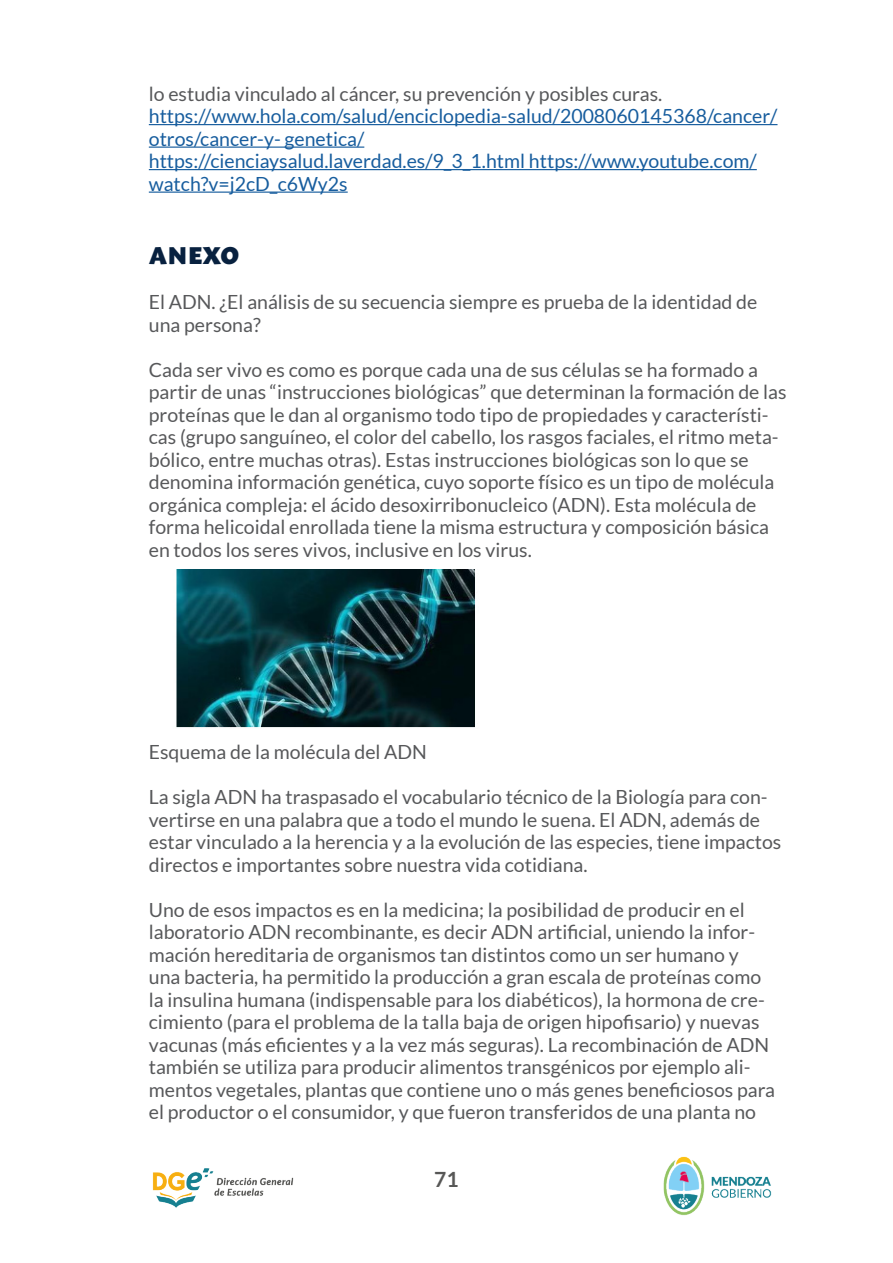
<style>
.page{position:relative;width:893px;height:1263px;background:#fff}
.page>*{position:absolute;margin:0;border:0;box-sizing:border-box;transform-origin:0 0}
.CUERPO_DE_TEXTO{font:900 24px "Macho";letter-spacing:.025em;color:#08213f}
.t1{font:700 21px "Lato";color:#575756}
.CUERPO_DE_TEXTO-2{font:19.5px/22.5px "Lato";color:#57585a}
.CUERPO_DE_TEXTO-3{font:19.5px/22.5px "Lato";color:#175d9e}
</style>
<div class="page">
<img style="left:152px;top:1168px;width:142px;height:40px">
<img style="left:663px;top:1156px;width:109px;height:60px">
<hr style="left:149px;top:124px;width:628px;height:1px;background:#175d9e">
<hr style="left:149px;top:147px;width:215px;height:1px;background:#175d9e">
<hr style="left:149px;top:169px;width:608px;height:1px;background:#175d9e">
<hr style="left:149px;top:192px;width:199px;height:1px;background:#175d9e">
<img style="left:176px;top:570px;width:299px;height:158px">
<p class="CUERPO_DE_TEXTO-2" style="left:149px;top:82px;width:515px">lo estudia vinculado al cáncer, su prevención y posibles curas.</p>
<p class="CUERPO_DE_TEXTO-3" style="left:149px;top:105px;width:630px">https://www.hola.com/salud/enciclopedia-salud/2008060145368/cancer/ otros/cancer-y- genetica/</p>
<p class="CUERPO_DE_TEXTO-3" style="left:149px;top:150px;width:609px">https://cienciaysalud.laverdad.es/9_3_1.html https://www.youtube.com/ watch?v=j2cD_c6Wy2s</p>
<p class="CUERPO_DE_TEXTO" style="left:149px;top:234px;width:92px">ANEXO</p>
<p class="CUERPO_DE_TEXTO-2" style="left:149px;top:291px;width:610px">El ADN. ¿El análisis de su secuencia siempre es prueba de la identidad de una persona?</p>
<p class="CUERPO_DE_TEXTO-2" style="left:149px;top:358px;width:639px">Cada ser vivo es como es porque cada una de sus células se ha formado a partir de unas “instrucciones biológicas” que determinan la formación de las proteínas que le dan al organismo todo tipo de propiedades y característi&shy;cas (grupo sanguíneo, el color del cabello, los rasgos faciales, el ritmo meta&shy;bólico, entre muchas otras). Estas instrucciones biológicas son lo que se denomina información genética, cuyo soporte físico es un tipo de molécula orgánica compleja: el ácido desoxirribonucleico (ADN). Esta molécula de forma helicoidal enrollada tiene la misma estructura y composición básica en todos los seres vivos, inclusive en los virus.</p>
<p class="CUERPO_DE_TEXTO-2" style="left:149px;top:741px;width:280px">Esquema de la molécula del ADN</p>
<p class="CUERPO_DE_TEXTO-2" style="left:149px;top:786px;width:634px">La sigla ADN ha traspasado el vocabulario técnico de la Biología para con&shy;vertirse en una palabra que a todo el mundo le suena. El ADN, además de estar vinculado a la herencia y a la evolución de las especies, tiene impactos directos e importantes sobre nuestra vida cotidiana.</p>
<p class="CUERPO_DE_TEXTO-2" style="left:149px;top:898px;width:628px">Uno de esos impactos es en la medicina; la posibilidad de producir en el laboratorio ADN recombinante, es decir ADN artificial, uniendo la infor&shy;mación hereditaria de organismos tan distintos como un ser humano y una bacteria, ha permitido la producción a gran escala de proteínas como la insulina humana (indispensable para los diabéticos), la hormona de cre&shy;cimiento (para el problema de la talla baja de origen hipofisario) y nuevas vacunas (más eficientes y a la vez más seguras). La recombinación de ADN también se utiliza para producir alimentos transgénicos por ejemplo ali&shy;mentos vegetales, plantas que contiene uno o más genes beneficiosos para el productor o el consumidor, y que fueron transferidos de una planta no</p>
<p class="t1" style="left:434px;top:1168px;width:26px">71</p>
</div>
